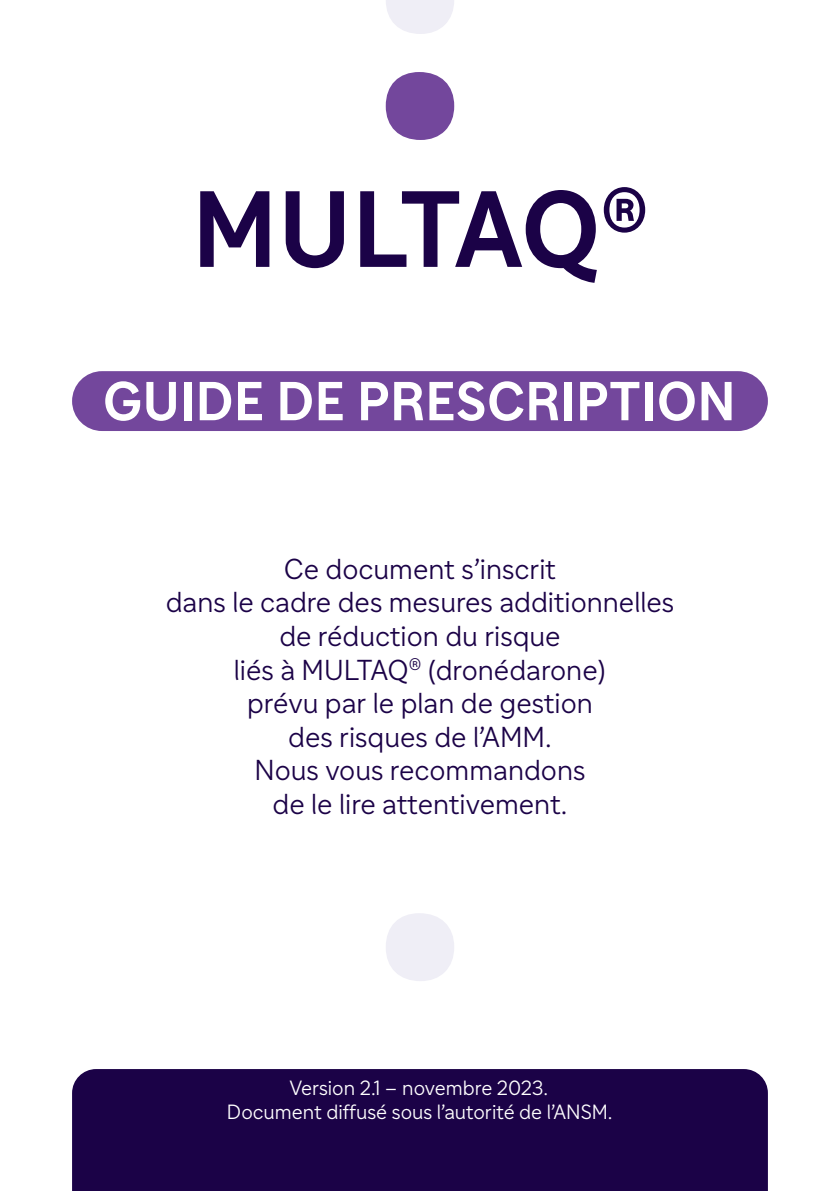
<style>
.page{position:relative;width:840px;height:1191px;background:#fff}
.page>*{position:absolute;margin:0;border:0;box-sizing:border-box;transform-origin:0 0}
.t1{font:700 105px "Sanofi Sans 6";letter-spacing:-.025em;color:#1b0247}
.t2{font:700 53.2px "Sanofi Sans 6";color:#fff}
.t3{font:300 28px/33.6px "Sanofi Sans 6";color:#1b0247;text-align:center}
.t4{font:300 20px/24px "Sanofi Sans 6";color:#fff;text-align:center}
</style>
<div class="page">
<svg style="left:386px;top:0;width:68px;height:34px"></svg>
<svg style="left:386px;top:913px;width:68px;height:68px"></svg>
<svg style="left:385px;top:72px;width:69px;height:68px"></svg>
<div style="left:72px;top:371px;width:695px;height:60px;background:#73479c;border-radius:30px"></div>
<div style="left:72px;top:1069px;width:695px;height:122px;background:#1b0247"></div>
<h1 class="t1" style="left:192px;top:164px;width:457px">MULTAQ<sup>®</sup></h1>
<h2 class="t2" style="left:103px;top:368px;width:634px">GUIDE DE PRESCRIPTION</h2>
<p class="t3" style="left:166px;top:552px;width:509px">Ce document s’inscrit<br>dans le cadre des mesures additionnelles de réduction du risque<br>liés à MULTAQ<sup>®</sup> (dronédarone)<br>prévu par le plan de gestion<br>des risques de l’AMM.<br>Nous vous recommandons<br>de le lire attentivement.</p>
<p class="t4" style="left:227px;top:1075px;width:387px">Version 2.1 – novembre 2023.<br>Document diffusé sous l’autorité de l’ANSM.</p>
</div>
